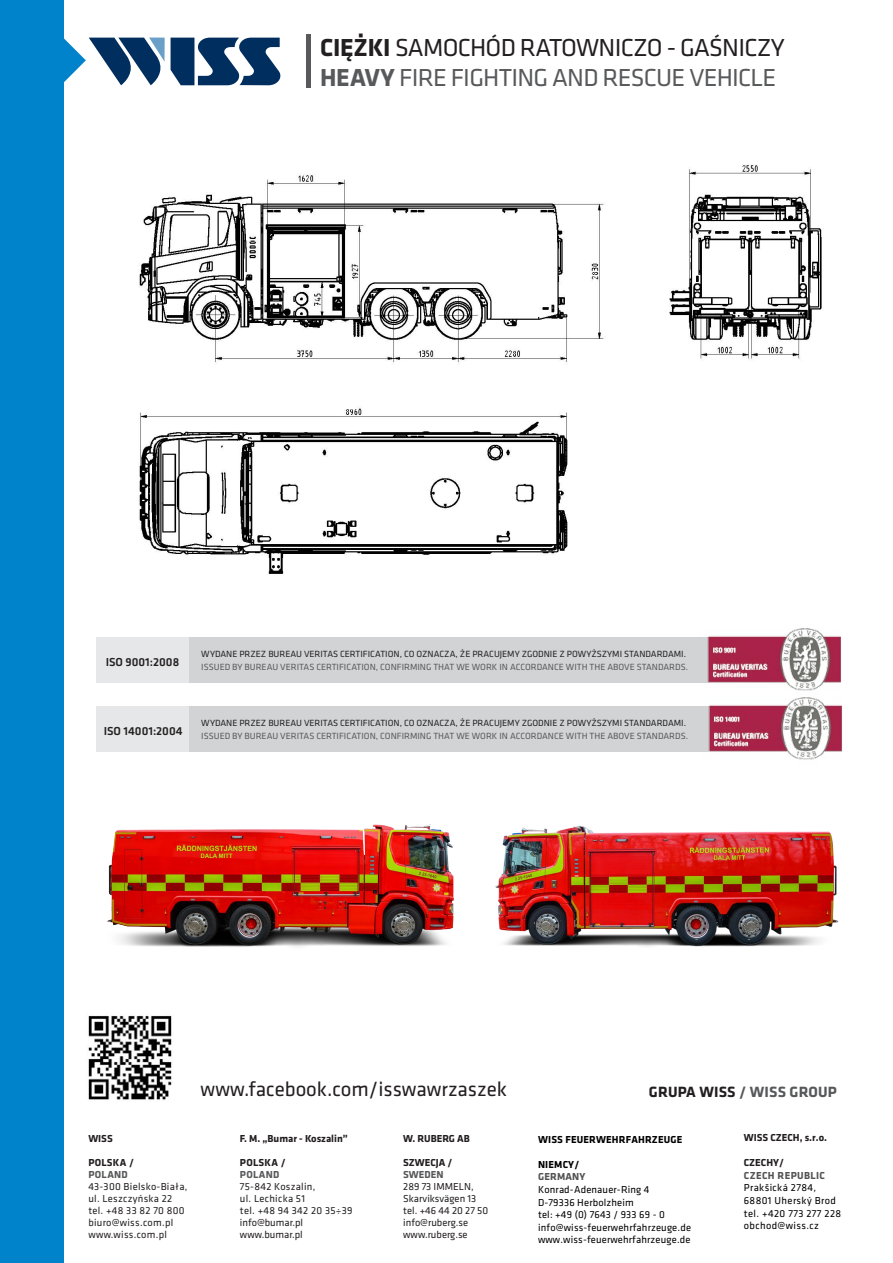
<style>
.page{position:relative;width:893px;height:1263px;background:#fff}
.page>*{position:absolute;margin:0;border:0;box-sizing:border-box;transform-origin:0 0}
.t1{font:25.5px/30.6px "Klavika";letter-spacing:-.03em;color:#58595b}
.t2{font:21px "Klavika";color:#231f20}
.t3{font:700 15.45px "Klavika";letter-spacing:.01em;color:#57585a}
.t4{font:500 12px "Klavika";color:#231f20}
.t5{font:10.5px/12px "Klavika";letter-spacing:.02em;color:#231f20}
.t6{font:10.5px/12.6px "Klavika";letter-spacing:.015em;color:#000}
.t7{font:10.5px/12px "Klavika";color:#231f20}
.t8{font:10.5px/12.6px "Klavika";letter-spacing:.035em;color:#000}
.t9{font:700 10.5px "Klavika";color:#231f20}
.t10{font:700 10.5px "Klavika";letter-spacing:.015em;color:#000}
.t11{font:700 10.5px "Klavika";color:#221e1f}
.t12{font:700 10.5px "Klavika";letter-spacing:.025em;color:#58595b}
.t13{font:700 10.5px "Klavika";letter-spacing:.035em;color:#535353}
.t14{font:700 10.5px "Klavika";letter-spacing:.015em;color:#535353}
.t15{font:9.3px "Klavika";color:#231f20}
.t16{font:9.3px "Klavika";color:#58595b}
.s1{font-weight:700;color:#231f20}
.s2{color:#231f20}
.s3{font-weight:700}
</style>
<div class="page">
<div style="left:96px;top:638px;width:99px;height:45px;background:#e6e7e8"></div>
<div style="left:96px;top:706px;width:99px;height:45px;background:#e6e7e8"></div>
<div style="left:189px;top:638px;width:519px;height:45px;background:#d1d3d4"></div>
<div style="left:189px;top:706px;width:519px;height:45px;background:#d1d3d4"></div>
<img style="left:698px;top:628px;width:143px;height:59px">
<img style="left:699px;top:687px;width:143px;height:73px">
<img style="left:88px;top:1015px;width:84px;height:85px">
<div style="left:0;top:0;width:64px;height:1263px;background:#0083ca"></div>
<svg style="left:171px;top:38px;width:110px;height:47px"></svg>
<svg style="left:64px;top:37px;width:101px;height:49px"></svg>
<div style="left:306px;top:34px;width:5px;height:54px;background:#58595b"></div>
<img style="left:107px;top:824px;width:347px;height:123px">
<img style="left:495px;top:826px;width:344px;height:121px">
<img style="left:139px;top:165px;width:683px;height:409px">
<h1 class="t1" style="left:320px;top:31px;width:466px"><span class="s1">CIĘŻKI</span> <span class="s2">SAMOCHÓD RATOWNICZO - GAŚNICZY<br></span><span class="s3">HEAVY</span> FIRE FIGHTING AND RESCUE VEHICLE</h1>
<p class="t4" style="left:106px;top:654px;width:75px">ISO 9001:2008</p>
<p class="t4" style="left:104px;top:722px;width:80px">ISO 14001:2004</p>
<p class="t15" style="left:201px;top:647px;width:486px">WYDANE PRZEZ BUREAU VERITAS CERTIFICATION, CO OZNACZA, ŻE PRACUJEMY ZGODNIE Z POWYŻSZYMI STANDARDAMI.</p>
<p class="t16" style="left:201px;top:661px;width:488px">ISSUED BY BUREAU VERITAS CERTIFICATION, CONFIRMING THAT WE WORK IN ACCORDANCE WITH THE ABOVE STANDARDS.</p>
<p class="t15" style="left:201px;top:716px;width:486px">WYDANE PRZEZ BUREAU VERITAS CERTIFICATION, CO OZNACZA, ŻE PRACUJEMY ZGODNIE Z POWYŻSZYMI STANDARDAMI.</p>
<p class="t16" style="left:201px;top:730px;width:488px">ISSUED BY BUREAU VERITAS CERTIFICATION, CONFIRMING THAT WE WORK IN ACCORDANCE WITH THE ABOVE STANDARDS.</p>
<p class="t9" style="left:88px;top:1131px;width:26px">WISS</p>
<p class="t9" style="left:88px;top:1155px;width:47px">POLSKA /</p>
<p class="t12" style="left:88px;top:1167px;width:41px">POLAND</p>
<p class="t5" style="left:88px;top:1180px;width:101px">43-300 Bielsko-Biała, ul. Leszczyńska 22 tel. +48 33 82 70 800 biuro@wiss.com.pl www.wiss.com.pl</p>
<h2 class="t2" style="left:201px;top:1076px;width:308px">www.facebook.com/isswawrzaszek</h2>
<h3 class="t3" style="left:649px;top:1080px;width:189px"><span class="s2">GRUPA WISS</span> / WISS GROUP</h3>
<p class="t9" style="left:240px;top:1131px;width:109px">F. M. „Bumar - Koszalin”</p>
<p class="t9" style="left:240px;top:1155px;width:47px">POLSKA /</p>
<p class="t12" style="left:240px;top:1167px;width:41px">POLAND</p>
<p class="t5" style="left:240px;top:1180px;width:114px">75-842 Koszalin,<br>ul. Lechicka 51<br>tel. +48 94 342 20 35÷39 info@bumar.pl www.bumar.pl</p>
<p class="t9" style="left:403px;top:1131px;width:68px">W. RUBERG AB</p>
<p class="t9" style="left:403px;top:1155px;width:51px">SZWECJA /</p>
<p class="t12" style="left:403px;top:1167px;width:42px">SWEDEN</p>
<p class="t7" style="left:403px;top:1180px;width:86px">289 73 IMMELN,<br>Skarviksvägen 13 tel. +46 44 20 27 50 info@ruberg.se www.ruberg.se</p>
<p class="t10" style="left:538px;top:1131px;width:146px">WISS FEUERWEHRFAHRZEUGE</p>
<p class="t10" style="left:538px;top:1157px;width:43px">NIEMCY/</p>
<p class="t14" style="left:538px;top:1169px;width:49px">GERMANY</p>
<p class="t6" style="left:538px;top:1183px;width:154px">Konrad-Adenauer-Ring 4<br>D-79336 Herbolzheim<br>tel: +49 (0) 7643 / 933 69 - 0 info@wiss-feuerwehrfahrzeuge.de www.wiss-feuerwehrfahrzeuge.de</p>
<p class="t11" style="left:744px;top:1130px;width:85px">WISS CZECH, s.r.o.</p>
<p class="t11" style="left:744px;top:1155px;width:42px">CZECHY/</p>
<p class="t13" style="left:744px;top:1168px;width:83px">CZECH REPUBLIC</p>
<p class="t8" style="left:744px;top:1181px;width:99px">Prakšická 2784,<br>68801 Uherský Brod tel. +420 773 277 228 obchod@wiss.cz</p>
</div>
